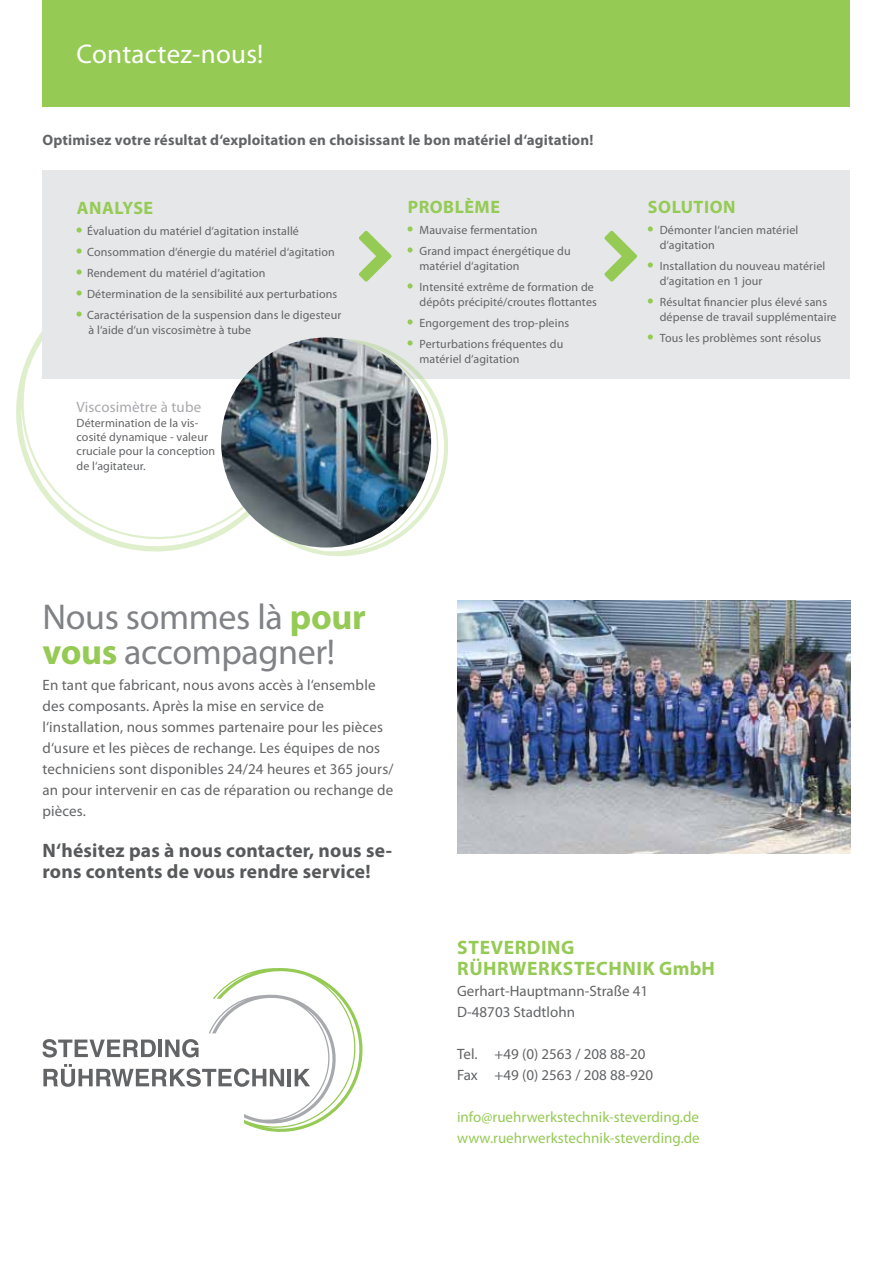
<style>
.page{position:relative;width:893px;height:1263px;background:#fff}
.page>*{position:absolute;margin:0;border:0;box-sizing:border-box;transform-origin:0 0}
.t1{font:36px/34.5px "Myriad Pro";letter-spacing:-.01em;color:#808285}
.t2{font:27px "Myriad Pro";letter-spacing:.01em;color:#fff}
.t3{font:700 19.5px/21px "Myriad Pro";letter-spacing:.01em;color:#58595b}
.t4{font:700 19.5px/21px "Myriad Pro";letter-spacing:.025em;color:#95ca55}
.t5{font:700 18px "Myriad Pro";letter-spacing:.03em;color:#95ca55}
.t6{font:15px/21px "Myriad Pro";letter-spacing:.01em;color:#636466}
.t7{font:700 15px "Myriad Pro";letter-spacing:.01em;color:#636466}
.t8{font:15px/21px "Myriad Pro";color:#95ca55}
.t9{font:15px "Myriad Pro";letter-spacing:.01em;color:#a7a9ac}
.t10{font:12px/21px "Myriad Pro";letter-spacing:.01em;color:#636466}
.s1{font-weight:700;color:#95ca55}
</style>
<div class="page">
<svg style="left:16px;top:267px;width:214px;height:285px"></svg>
<div style="left:43px;top:170px;width:807px;height:208px;background:#e6e7e8"></div>
<svg style="left:77px;top:227px;width:5px;height:6px"></svg>
<svg style="left:77px;top:248px;width:5px;height:6px"></svg>
<svg style="left:77px;top:269px;width:5px;height:6px"></svg>
<svg style="left:77px;top:290px;width:5px;height:6px"></svg>
<svg style="left:77px;top:311px;width:5px;height:6px"></svg>
<svg style="left:407px;top:226px;width:6px;height:5px"></svg>
<svg style="left:407px;top:247px;width:6px;height:5px"></svg>
<svg style="left:407px;top:283px;width:6px;height:5px"></svg>
<svg style="left:407px;top:319px;width:6px;height:5px"></svg>
<svg style="left:648px;top:226px;width:5px;height:5px"></svg>
<svg style="left:648px;top:262px;width:5px;height:5px"></svg>
<svg style="left:648px;top:298px;width:5px;height:5px"></svg>
<svg style="left:648px;top:334px;width:5px;height:5px"></svg>
<div style="left:43px;top:0;width:807px;height:106px;background:#95ca55"></div>
<svg style="left:43px;top:968px;width:320px;height:164px"></svg>
<img style="left:457px;top:601px;width:393px;height:252px">
<svg style="left:230px;top:339px;width:221px;height:217px"></svg>
<img style="left:221px;top:337px;width:210px;height:210px;border-radius:105px">
<h2 class="t2" style="left:77px;top:38px;width:188px">Contactez-nous!</h2>
<p class="t7" style="left:43px;top:130px;width:552px">Optimisez votre résultat d‘exploitation en choisissant le bon matériel d‘agitation!</p>
<h3 class="t5" style="left:77px;top:196px;width:67px">Analyse</h3>
<p class="t10" style="left:87px;top:220px;width:256px">Évaluation du matériel d‘agitation installé Consommation d‘énergie du matériel d‘agitation Rendement du matériel d‘agitation Détermination de la sensibilité aux perturbations Caractérisation de la suspension dans le digesteur</p>
<p class="t10" style="left:89px;top:319px;width:164px">à l‘aide d‘un viscosimètre à tube</p>
<p class="t9" style="left:77px;top:398px;width:126px">Viscosimètre à tube</p>
<p class="t10" style="left:77px;top:415px;width:140px;line-height:14.4px">Détermination de la vis&shy;cosité dynamique - valeur cruciale pour la conception de l‘agitateur.</p>
<h3 class="t5" style="left:408px;top:195px;width:94px">PROBLÈME</h3>
<p class="t10" style="left:419px;top:219px;width:153px">Mauvaise fermentation<br>Grand impact énergétique du</p>
<p class="t10" style="left:419px;top:255px;width:176px">matériel d‘agitation<br>Intensité extrême de formation de</p>
<p class="t10" style="left:419px;top:291px;width:179px">dépôts précipité/croutes flottantes<br>Engorgement des trop-pleins<br>Perturbations fréquentes du</p>
<p class="t10" style="left:419px;top:348px;width:101px">matériel d‘agitation</p>
<h3 class="t5" style="left:648px;top:195px;width:89px">SOLUTION</h3>
<p class="t10" style="left:660px;top:222px;width:140px;line-height:15px">Démonter l‘ancien matériel d‘agitation</p>
<p class="t10" style="left:660px;top:258px;width:167px;line-height:15px">Installation du nouveau matériel d‘agitation en 1 jour</p>
<p class="t10" style="left:660px;top:294px;width:178px;line-height:15px">Résultat financier plus élevé sans dépense de travail supplémentaire</p>
<p class="t10" style="left:660px;top:327px;width:163px">Tous les problèmes sont résolus</p>
<h1 class="t1" style="left:43px;top:599px;width:325px">Nous sommes là <span class="s1">pour vous</span> accompagner!</h1>
<p class="t6" style="left:43px;top:674px;width:353px">En tant que fabricant, nous avons accès à l‘ensemble des composants. Après la mise en service de l‘installation, nous sommes partenaire pour les pièces d‘usure et les pièces de rechange. Les équipes de nos techniciens sont disponibles 24/24 heures et 365 jours/ an pour intervenir en cas de réparation ou rechange de pièces.</p>
<h3 class="t3" style="left:43px;top:839px;width:351px">N‘hésitez pas à nous contacter, nous se&shy;rons contents de vous rendre service!</h3>
<h3 class="t4" style="left:457px;top:937px;width:118px">Steverding<br>Rührwerkstechni</h3>
<h3 class="t4" style="left:643px;top:958px;width:74px">k GmbH</h3>
<p class="t6" style="left:457px;top:981px;width:193px">Gerhart-Hauptmann-Straße 41<br>D-48703 Stadtlohn</p>
<p class="t6" style="left:457px;top:1044px;width:198px">Tel. +49 (0) 2563 / 208 88-20<br>Fax +49 (0) 2563 / 208 88-920</p>
<p class="t8" style="left:457px;top:1107px;width:244px">info@ruehrwerkstechnik-steverding.de www.ruehrwerkstechnik-steverding.de</p>
</div>
